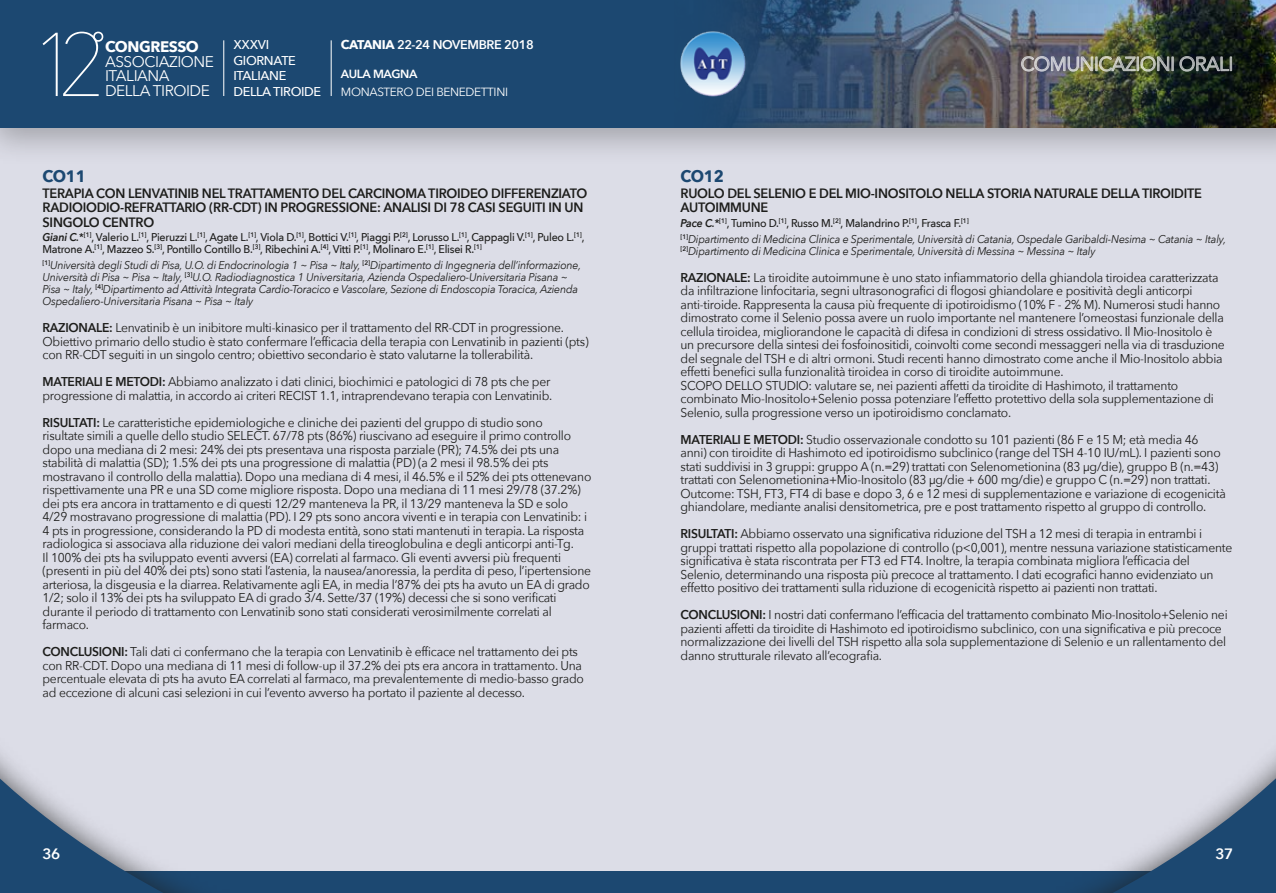
<style>
.page{position:relative;width:1276px;height:893px;background:#fff}
.page>*{position:absolute;margin:0;border:0;box-sizing:border-box;transform-origin:0 0}
.t1{font:200 89.4px "Avenir Next";color:#fff}
.t2{font:19.5px "Avenir Next";letter-spacing:-.03em;color:#fff}
.t3{font:700 16.5px "Avenir Next";letter-spacing:-.02em;color:#1c4871;scale:.95 1}
.t4{font:15.45px/14.5px "Avenir Next";letter-spacing:-.03em;color:#fff}
.t5{font:700 15.3px "Avenir Next";letter-spacing:-.03em;color:#fff}
.t6{font:600 15px "Avenir Next";color:#fff}
.t7{font:600 13.5px/14.2px "Avenir Next";letter-spacing:-.02em;color:#1d1d1b;scale:.95 1}
.t8{font:12.75px/13.5px "Avenir Next";letter-spacing:-.02em;color:#1d1d1b;scale:.95 1}
.t9{font:500 12.75px/15.6px "Avenir Next";letter-spacing:-.03em;color:#fff}
.t10{font:600 12.6px "Avenir Next";letter-spacing:-.03em;color:#fff}
.t11{font:11.85px "Avenir Next";letter-spacing:-.03em;color:#fff}
.t12{font:600 11.85px "Avenir Next";letter-spacing:-.03em;color:#fff}
.t13{font:italic 11.25px/12px "Avenir Next";letter-spacing:-.02em;color:#1d1d1b;scale:.95 1}
.t14{font:500 11.25px/12px "Avenir Next";letter-spacing:-.02em;color:#1d1d1b;scale:.95 1}
.s1{font-weight:700}
.s2{font-weight:600;font-style:italic}
.s3{font-weight:600}
.s4{font-weight:500;font-style:normal}
</style>
<div class="page">
<div style="left:0;top:0;width:638px;height:893px;background:#dcdde7"></div>
<div style="left:638px;top:0;width:638px;height:893px;background:#dcdde7"></div>
<div style="left:0;top:872px;width:639px;height:21px;background:#1c4871"></div>
<div style="left:638px;top:872px;width:638px;height:21px;background:#1c4871"></div>
<div style="left:0;top:0;width:638px;height:167px;background:#1d1d1b;opacity:.3"></div>
<div style="left:0;top:0;width:638px;height:128px;background:#1c4871"></div>
<div style="left:638px;top:0;width:638px;height:167px;background:#1d1d1b;opacity:.3"></div>
<svg style="left:93px;top:32px;width:10px;height:10px"></svg>
<hr style="left:223px;top:40px;width:1px;height:56px;background:#fff">
<hr style="left:331px;top:40px;width:1px;height:56px;background:#fff">
<img style="left:638px;top:0;width:638px;height:128px">
<svg style="left:995px;top:753px;width:281px;height:140px"></svg>
<svg style="left:0;top:754px;width:281px;height:139px"></svg>
<img style="left:679px;top:31px;width:68px;height:66px">
<img style="left:1021px;top:56px;width:152px;height:15px">
<svg style="left:1179px;top:56px;width:52px;height:15px"></svg>
<h1 class="t1" style="left:30px;top:-11px;width:79px">12</h1>
<p class="t5" style="left:105px;top:33px;width:95px">CONGRESSO</p>
<p class="t4" style="left:105px;top:54px;width:110px">ASSOCIAZIONE<br>ITALIANA</p>
<p class="t4" style="left:105px;top:83px;width:106px">DELLA TIROIDE</p>
<p class="t9" style="left:233px;top:37px;width:89px">XXXVI<br>GIORNATE<br>ITALIANE<br>DELLA TIROIDE</p>
<p class="t10" style="left:341px;top:34px;width:194px"><span class="s1">CATANIA</span> 22-24 NOVEMBRE 2018</p>
<p class="t12" style="left:341px;top:64px;width:78px">AULA MAGNA</p>
<p class="t11" style="left:341px;top:82px;width:169px">MONASTERO DEI BENEDETTINI</p>
<p class="t3" style="left:43px;top:162px;width:47px">CO11</p>
<p class="t7" style="left:43px;top:186px;width:575px">TERAPIA CON LENVATINIB NEL TRATTAMENTO DEL CARCINOMA TIROIDEO DIFFERENZIATO<br>RADIOIODIO-REFRATTARIO (RR-CDT) IN PROGRESSIONE: ANALISI DI 78 CASI SEGUITI IN UN<br>SINGOLO CENTRO</p>
<p class="t14" style="left:43px;top:230px;width:572px"><span class="s2">Giani C.</span>*<sup>[1]</sup>, Valerio L.<sup>[1]</sup>, Pieruzzi L.<sup>[1]</sup>, Agate L.<sup>[1]</sup>, Viola D.<sup>[1]</sup>, Bottici V.<sup>[1]</sup>, Piaggi P.<sup>[2]</sup>, Lorusso L.<sup>[1]</sup>, Cappagli V.<sup>[1]</sup>, Puleo L.<sup>[1]</sup>,<br>Matrone A.<sup>[1]</sup>, Mazzeo S.<sup>[3]</sup>, Pontillo Contillo B.<sup>[3]</sup>, Ribechini A.<sup>[4]</sup>, Vitti P.<sup>[1]</sup>, Molinaro E.<sup>[1]</sup>, Elisei R.<sup>[1]</sup></p>
<p class="t13" style="left:43px;top:259px;width:568px"><sup>[1]</sup>Università degli Studi di Pisa, U.O. di Endocrinologia 1 ~ Pisa ~ Italy, <sup>[2]</sup>Dipartimento di Ingegneria dell’informazione, Università di Pisa ~ Pisa ~ Italy, <sup>[3]</sup>U.O. Radiodiagnostica 1 Universitaria, Azienda Ospedaliero-Universitaria Pisana ~ Pisa ~ Italy, <sup>[4]</sup>Dipartimento ad Attività Integrata Cardio-Toracico e Vascolare, Sezione di Endoscopia Toracica, Azienda Ospedaliero-Universitaria Pisana ~ Pisa ~ Italy</p>
<p class="t8" style="left:43px;top:320px;width:576px"><span class="s3">RAZIONALE:</span> Lenvatinib è un inibitore multi-kinasico per il trattamento del RR-CDT in progressione.<br>Obiettivo primario dello studio è stato confermare l’efficacia della terapia con Lenvatinib in pazienti (pts) con RR-CDT seguiti in un singolo centro; obiettivo secondario è stato valutarne la tollerabilità.</p>
<p class="t8" style="left:43px;top:374px;width:538px"><span class="s3">MATERIALI E METODI:</span> Abbiamo analizzato i dati clinici, biochimici e patologici di 78 pts che per progressione di malattia, in accordo ai criteri RECIST 1.1, intraprendevano terapia con Lenvatinib.</p>
<p class="t8" style="left:43px;top:415px;width:579px"><span class="s3">RISULTATI:</span> Le caratteristiche epidemiologiche e cliniche dei pazienti del gruppo di studio sono<br>risultate simili a quelle dello studio SELECT. 67/78 pts (86%) riuscivano ad eseguire il primo controllo dopo una mediana di 2 mesi: 24% dei pts presentava una risposta parziale (PR); 74.5% dei pts una stabilità di malattia (SD); 1.5% dei pts una progressione di malattia (PD) (a 2 mesi il 98.5% dei pts mostravano il controllo della malattia). Dopo una mediana di 4 mesi, il 46.5% e il 52% dei pts ottenevano rispettivamente una PR e una SD come migliore risposta. Dopo una mediana di 11 mesi 29/78 (37.2%) dei pts era ancora in trattamento e di questi 12/29 manteneva la PR, il 13/29 manteneva la SD e solo 4/29 mostravano progressione di malattia (PD). I 29 pts sono ancora viventi e in terapia con Lenvatinib: i 4 pts in progressione, considerando la PD di modesta entità, sono stati mantenuti in terapia. La risposta radiologica si associava alla riduzione dei valori mediani della tireoglobulina e degli anticorpi anti-Tg.<br>Il 100% dei pts ha sviluppato eventi avversi (EA) correlati al farmaco. Gli eventi avversi più frequenti (presenti in più del 40% dei pts) sono stati l’astenia, la nausea/anoressia, la perdita di peso, l’ipertensione arteriosa, la disgeusia e la diarrea. Relativamente agli EA, in media l’87% dei pts ha avuto un EA di grado 1/2; solo il 13% dei pts ha sviluppato EA di grado 3/4. Sette/37 (19%) decessi che si sono verificati durante il periodo di trattamento con Lenvatinib sono stati considerati verosimilmente correlati al farmaco.</p>
<p class="t8" style="left:43px;top:644px;width:571px"><span class="s3">CONCLUSIONI:</span> Tali dati ci confermano che la terapia con Lenvatinib è efficace nel trattamento dei pts con RR-CDT. Dopo una mediana di 11 mesi di follow-up il 37.2% dei pts era ancora in trattamento. Una percentuale elevata di pts ha avuto EA correlati al farmaco, ma prevalentemente di medio-basso grado ad eccezione di alcuni casi selezioni in cui l’evento avverso ha portato il paziente al decesso.</p>
<h2 class="t2" style="left:1020px;top:47px;width:214px">COMUNICAZIONI ORALI</h2>
<p class="t3" style="left:680px;top:162px;width:47px">CO12</p>
<p class="t7" style="left:680px;top:186px;width:550px">RUOLO DEL SELENIO E DEL MIO-INOSITOLO NELLA STORIA NATURALE DELLA TIROIDITE<br>AUTOIMMUNE</p>
<p class="t13" style="left:680px;top:214px;width:576px;line-height:16.2px"><span class="s3">Pace C.</span><span class="s4">*</span><sup>[1]</sup><span class="s4">, Tumino D.</span><sup>[1]</sup><span class="s4">, Russo M.</span><sup>[2]</sup><span class="s4">, Malandrino P.</span><sup>[1]</sup><span class="s4">, Frasca F.</span><sup>[1]<br>[1]</sup>Dipartimento di Medicina Clinica e Sperimentale, Università di Catania, Ospedale Garibaldi-Nesima ~ Catania ~ Italy,</p>
<p class="t13" style="left:680px;top:244px;width:438px"><sup>[2]</sup>Dipartimento di Medicina Clinica e Sperimentale, Università di Messina ~ Messina ~ Italy</p>
<p class="t8" style="left:680px;top:270px;width:574px"><span class="s3">RAZIONALE:</span> La tiroidite autoimmune è uno stato infiammatorio della ghiandola tiroidea caratterizzata da infiltrazione linfocitaria, segni ultrasonografici di flogosi ghiandolare e positività degli anticorpi anti-tiroide. Rappresenta la causa più frequente di ipotiroidismo (10% F - 2% M). Numerosi studi hanno dimostrato come il Selenio possa avere un ruolo importante nel mantenere l’omeostasi funzionale della cellula tiroidea, migliorandone le capacità di difesa in condizioni di stress ossidativo. Il Mio-Inositolo è un precursore della sintesi dei fosfoinositidi, coinvolti come secondi messaggeri nella via di trasduzione del segnale del TSH e di altri ormoni. Studi recenti hanno dimostrato come anche il Mio-Inositolo abbia effetti benefici sulla funzionalità tiroidea in corso di tiroidite autoimmune.<br>SCOPO DELLO STUDIO: valutare se, nei pazienti affetti da tiroidite di Hashimoto, il trattamento combinato Mio-Inositolo+Selenio possa potenziare l’effetto protettivo della sola supplementazione di Selenio, sulla progressione verso un ipotiroidismo conclamato.</p>
<p class="t8" style="left:680px;top:432px;width:575px"><span class="s3">MATERIALI E METODI:</span> Studio osservazionale condotto su 101 pazienti (86 F e 15 M; età media 46 anni) con tiroidite di Hashimoto ed ipotiroidismo subclinico (range del TSH 4-10 IU/mL). I pazienti sono stati suddivisi in 3 gruppi: gruppo A (n.=29) trattati con Selenometionina (83 µg/die), gruppo B (n.=43) trattati con Selenometionina+Mio-Inositolo (83 µg/die + 600 mg/die) e gruppo C (n.=29) non trattati.<br>Outcome: TSH, FT3, FT4 di base e dopo 3, 6 e 12 mesi di supplementazione e variazione di ecogenicità ghiandolare, mediante analisi densitometrica, pre e post trattamento rispetto al gruppo di controllo.</p>
<p class="t8" style="left:680px;top:527px;width:582px"><span class="s3">RISULTATI:</span> Abbiamo osservato una significativa riduzione del TSH a 12 mesi di terapia in entrambi i gruppi trattati rispetto alla popolazione di controllo (p&lt;0,001), mentre nessuna variazione statisticamente significativa è stata riscontrata per FT3 ed FT4. Inoltre, la terapia combinata migliora l’efficacia del Selenio, determinando una risposta più precoce al trattamento. I dati ecografici hanno evidenziato un effetto positivo dei trattamenti sulla riduzione di ecogenicità rispetto ai pazienti non trattati.</p>
<p class="t8" style="left:680px;top:608px;width:577px"><span class="s3">CONCLUSIONI:</span> I nostri dati confermano l’efficacia del trattamento combinato Mio-Inositolo+Selenio nei pazienti affetti da tiroidite di Hashimoto ed ipotiroidismo subclinico, con una significativa e più precoce normalizzazione dei livelli del TSH rispetto alla sola supplementazione di Selenio e un rallentamento del danno strutturale rilevato all’ecografia.</p>
<p class="t6" style="left:43px;top:841px;width:19px">36</p>
<p class="t6" style="left:1215px;top:841px;width:19px">37</p>
</div>
